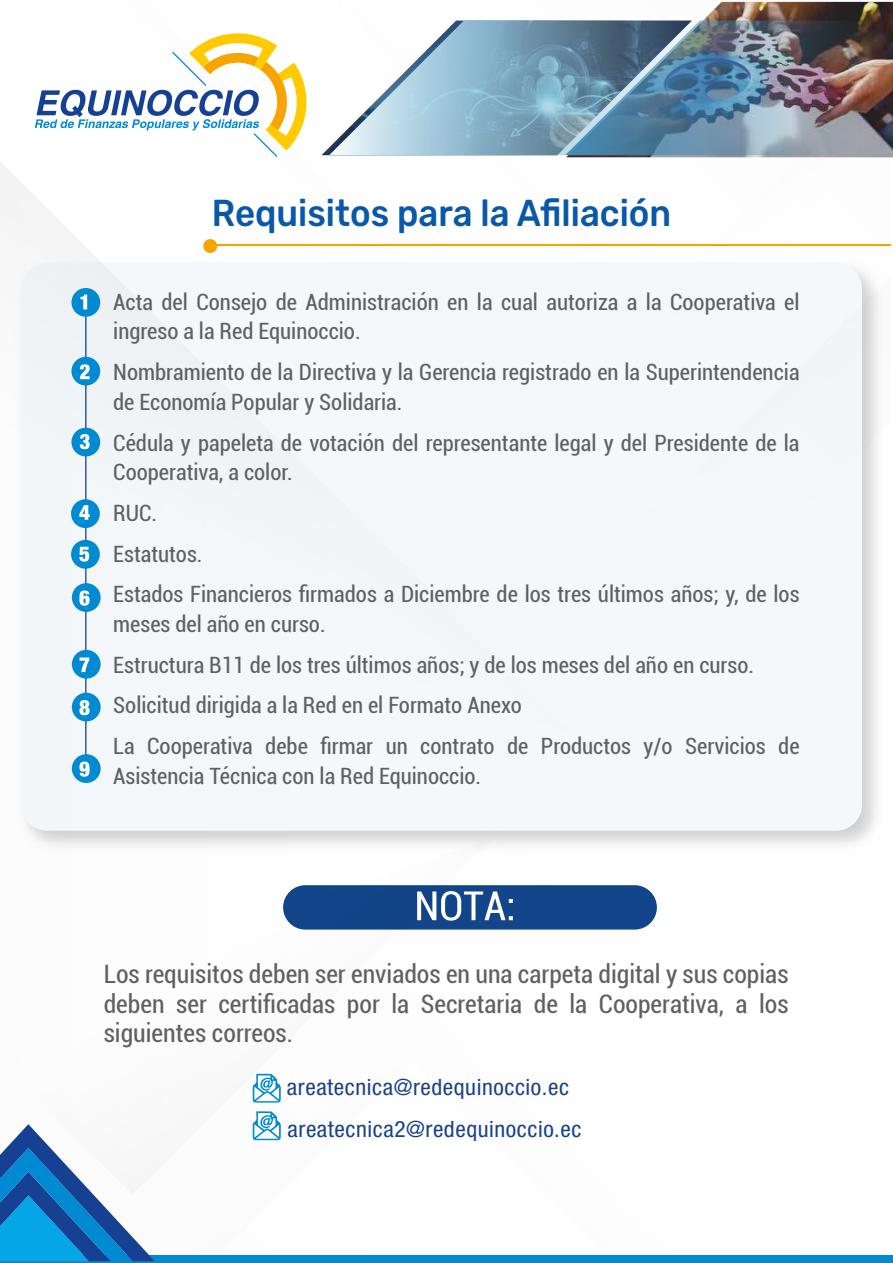
<style>
.page{position:relative;width:893px;height:1263px;background:#fff}
.page>*{position:absolute;margin:0;border:0;box-sizing:border-box;transform-origin:0 0}
.t1{font:300 37.5px "Rubik";color:#0a58a8;scale:.93 1}
.t2{font:condensed 25.5px/29.4px "Roboto";color:#606060;text-align:justify}
.t3{font:condensed 22.5px/40.8px "Roboto";color:#606060}
.t4{font:condensed 22.5px "Helvetica Neue LT Pro";letter-spacing:.025em;color:#1a428a;scale:1.04 1}
</style>
<div class="page">
<div style="left:21px;top:263px;width:841px;height:568px;background:#f5f8fb;border-radius:26px"></div>
<div style="left:0;top:1256px;width:893px;height:7px;background:#008ad1"></div>
<img style="left:566px;top:2px;width:327px;height:155px">
<svg style="left:329px;top:21px;width:236px;height:134px"></svg>
<img style="left:565px;top:21px;width:298px;height:134px">
<hr style="left:85px;top:295px;width:1px;height:474px;background:#174488">
<div style="left:71px;top:288px;width:29px;height:29px;background:#008ad1;border-radius:50%"></div>
<div style="left:71px;top:357px;width:29px;height:28px;background:#008ad1;border-radius:50%"></div>
<div style="left:71px;top:428px;width:29px;height:28px;background:#008ad1;border-radius:50%"></div>
<div style="left:71px;top:499px;width:29px;height:29px;background:#008ad1;border-radius:50%"></div>
<div style="left:71px;top:540px;width:29px;height:29px;background:#008ad1;border-radius:50%"></div>
<div style="left:72px;top:650px;width:29px;height:29px;background:#008ad1;border-radius:50%"></div>
<div style="left:72px;top:583px;width:29px;height:29px;background:#008ad1;border-radius:50%"></div>
<svg style="left:80px;top:295px;width:7px;height:14px"></svg>
<svg style="left:80px;top:364px;width:10px;height:15px"></svg>
<svg style="left:80px;top:434px;width:10px;height:15px"></svg>
<svg style="left:79px;top:505px;width:11px;height:15px"></svg>
<svg style="left:79px;top:547px;width:10px;height:15px"></svg>
<svg style="left:79px;top:590px;width:11px;height:16px"></svg>
<svg style="left:80px;top:657px;width:9px;height:15px"></svg>
<div style="left:72px;top:693px;width:29px;height:28px;background:#008ad1;border-radius:50%"></div>
<svg style="left:79px;top:700px;width:11px;height:15px"></svg>
<div style="left:72px;top:754px;width:29px;height:29px;background:#008ad1;border-radius:50%"></div>
<svg style="left:79px;top:761px;width:11px;height:16px"></svg>
<svg style="left:253px;top:1074px;width:28px;height:28px"></svg>
<svg style="left:253px;top:1111px;width:28px;height:29px"></svg>
<svg style="left:0;top:1124px;width:155px;height:137px"></svg>
<svg style="left:35px;top:33px;width:272px;height:124px"></svg>
<hr style="left:216px;top:244px;width:675px;height:2px;background:#f6a500">
<div style="left:203px;top:239px;width:14px;height:14px;background:#f6a500;border-radius:50%"></div>
<div style="left:283px;top:885px;width:374px;height:44px;background:#124589;border-radius:22px"></div>
<svg style="left:417px;top:891px;width:96px;height:30px"></svg>
<h1 class="t1" style="left:212px;top:186px;width:496px">Requisitos para la Afiliación</h1>
<p class="t3" style="left:113px;top:287px;width:688px;line-height:29.4px">Acta del Consejo de Administración en la cual autoriza a la Cooperativa el ingreso a la Red Equinoccio.</p>
<p class="t3" style="left:113px;top:357px;width:688px;line-height:29.4px">Nombramiento de la Directiva y la Gerencia registrado en la Superintendencia de Economía Popular y Solidaria.</p>
<p class="t3" style="left:113px;top:427px;width:688px;line-height:29.4px">Cédula y papeleta de votación del representante legal y del Presidente de la<br>Cooperativa, a color.</p>
<p class="t3" style="left:113px;top:491px;width:688px">RUC.<br>Estatutos.<br>Estados Financieros firmados a Diciembre de los tres últimos años; y, de los</p>
<p class="t3" style="left:113px;top:602px;width:688px">meses del año en curso.<br>Estructura B11 de los tres últimos años; y de los meses del año en curso.<br>Solicitud dirigida a la Red en el Formato Anexo<br>La Cooperativa debe firmar un contrato de Productos y/o Servicios de</p>
<p class="t3" style="left:113px;top:754px;width:369px">Asistencia Técnica con la Red Equinoccio.</p>
<p class="t2" style="left:104px;top:958px;width:686px">Los requisitos deben ser enviados en una carpeta digital y sus copias deben ser certificadas por la Secretaria de la Cooperativa, a los siguientes correos.</p>
<p class="t4" style="left:287px;top:1074px;width:273px">areatecnica@redequinoccio.ec</p>
<p class="t4" style="left:288px;top:1116px;width:284px">areatecnica2@redequinoccio.ec</p>
</div>
